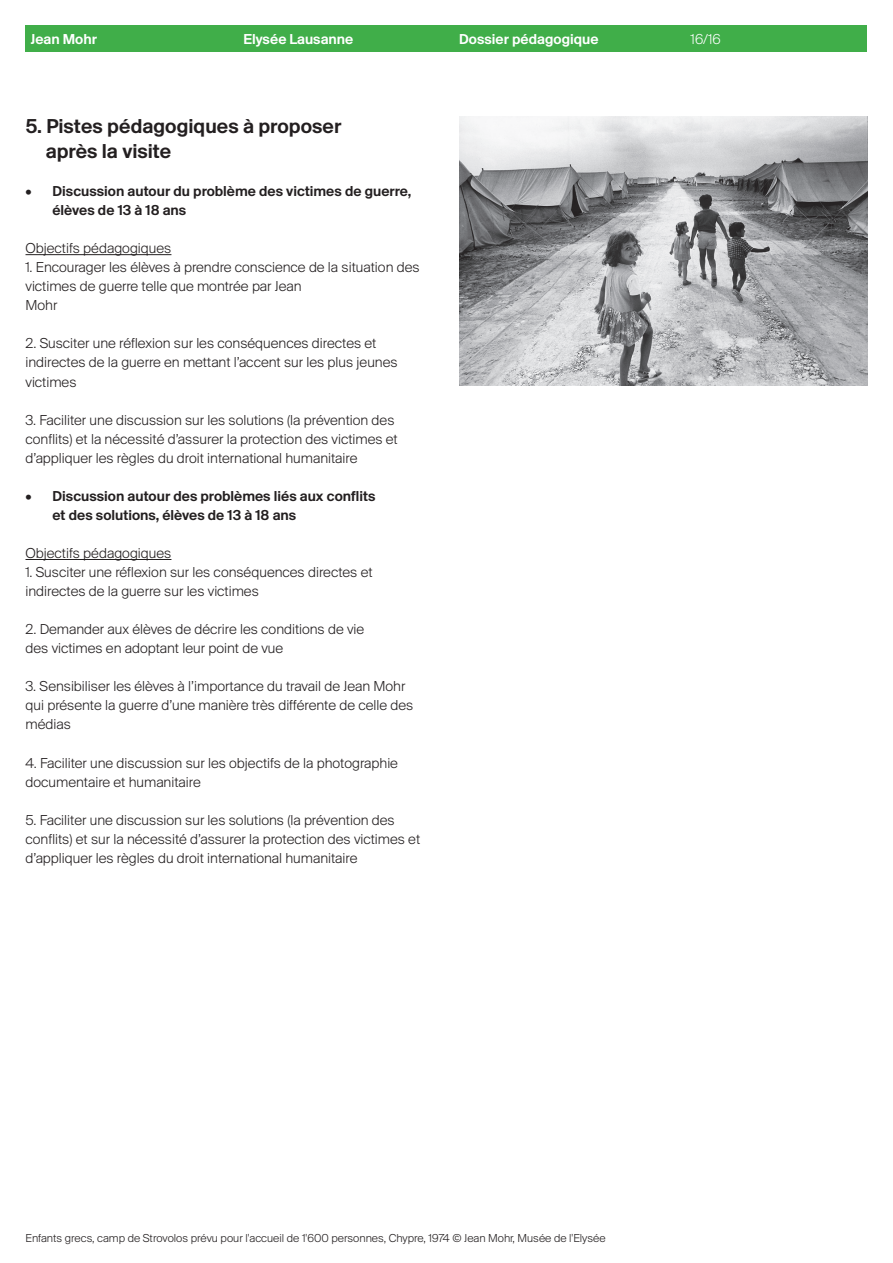
<style>
.page{position:relative;width:893px;height:1263px;background:#fff}
.page>*{position:absolute;margin:0;border:0;box-sizing:border-box;transform-origin:0 0}
.t1{font:21px/25.2px "Suisse BP Intl Antique";color:#231f20}
.t2{font:300 15px/19px "Suisse BP Intl";color:#231f20}
.t3{font:15px/19px "Suisse BP Intl Antique";color:#231f20}
.t4{font:15px "Suisse BP Intl Antique";color:#fff}
.t5{font:300 15px "Suisse BP Intl";color:#fff}
.t6{font:300 12px "Suisse BP Intl";color:#231f20}
</style>
<div class="page">
<div style="left:26px;top:26px;width:841px;height:26px;background:#40ae49"></div>
<hr style="left:26px;top:254px;width:145px;height:1px;background:#231f20">
<hr style="left:26px;top:559px;width:145px;height:1px;background:#231f20">
<img style="left:459px;top:117px;width:408px;height:269px">
<p class="t4" style="left:31px;top:30px;width:68px">Jean Mohr</p>
<p class="t4" style="left:243px;top:30px;width:111px">Elysée Lausanne</p>
<p class="t4" style="left:459px;top:30px;width:141px">Dossier pédagogique</p>
<p class="t5" style="left:690px;top:30px;width:32px">16/16</p>
<p class="t4" style="left:31px;top:33px;width:115px">Derrière le rideau</p>
<h1 class="t1" style="left:46px;top:113px;width:297px;text-indent:-20px">5. Pistes pédagogiques à proposer après la visite</h1>
<p class="t3" style="left:53px;top:181px;width:360px;text-indent:-27px">• Discussion autour du problème des victimes de guerre, élèves de 13 à 18 ans</p>
<p class="t2" style="left:26px;top:238px;width:147px">Objectifs pédagogiques</p>
<p class="t2" style="left:26px;top:257px;width:396px">1. Encourager les élèves à prendre conscience de la situation des victimes de guerre telle que montrée par Jean<br>Mohr</p>
<p class="t2" style="left:26px;top:334px;width:374px">2. Susciter une réflexion sur les conséquences directes et indirectes de la guerre en mettant l’accent sur les plus jeunes victimes</p>
<p class="t2" style="left:26px;top:410px;width:374px">3. Faciliter une discussion sur les solutions (la prévention des conflits) et la nécessité d’assurer la protection des victimes et d’appliquer les règles du droit international humanitaire</p>
<p class="t3" style="left:53px;top:486px;width:324px;text-indent:-27px">• Discussion autour des problèmes liés aux conflits et des solutions, élèves de 13 à 18 ans</p>
<p class="t2" style="left:26px;top:543px;width:147px">Objectifs pédagogiques</p>
<p class="t2" style="left:26px;top:562px;width:349px">1. Susciter une réflexion sur les conséquences directes et indirectes de la guerre sur les victimes</p>
<p class="t2" style="left:26px;top:619px;width:340px">2. Demander aux élèves de décrire les conditions de vie des victimes en adoptant leur point de vue</p>
<p class="t2" style="left:26px;top:677px;width:389px">3. Sensibiliser les élèves à l’importance du travail de Jean Mohr qui présente la guerre d’une manière très différente de celle des médias</p>
<p class="t2" style="left:26px;top:753px;width:374px">4. Faciliter une discussion sur les objectifs de la photographie documentaire et humanitaire</p>
<p class="t2" style="left:26px;top:810px;width:396px">5. Faciliter une discussion sur les solutions (la prévention des conflits) et sur la nécessité d’assurer la protection des victimes et d’appliquer les règles du droit international humanitaire</p>
<p class="t6" style="left:26px;top:1231px;width:582px">Enfants grecs, camp de Strovolos prévu pour l'accueil de 1'600 personnes, Chypre, 1974 © Jean Mohr, Musée de l'Elysée</p>
</div>
